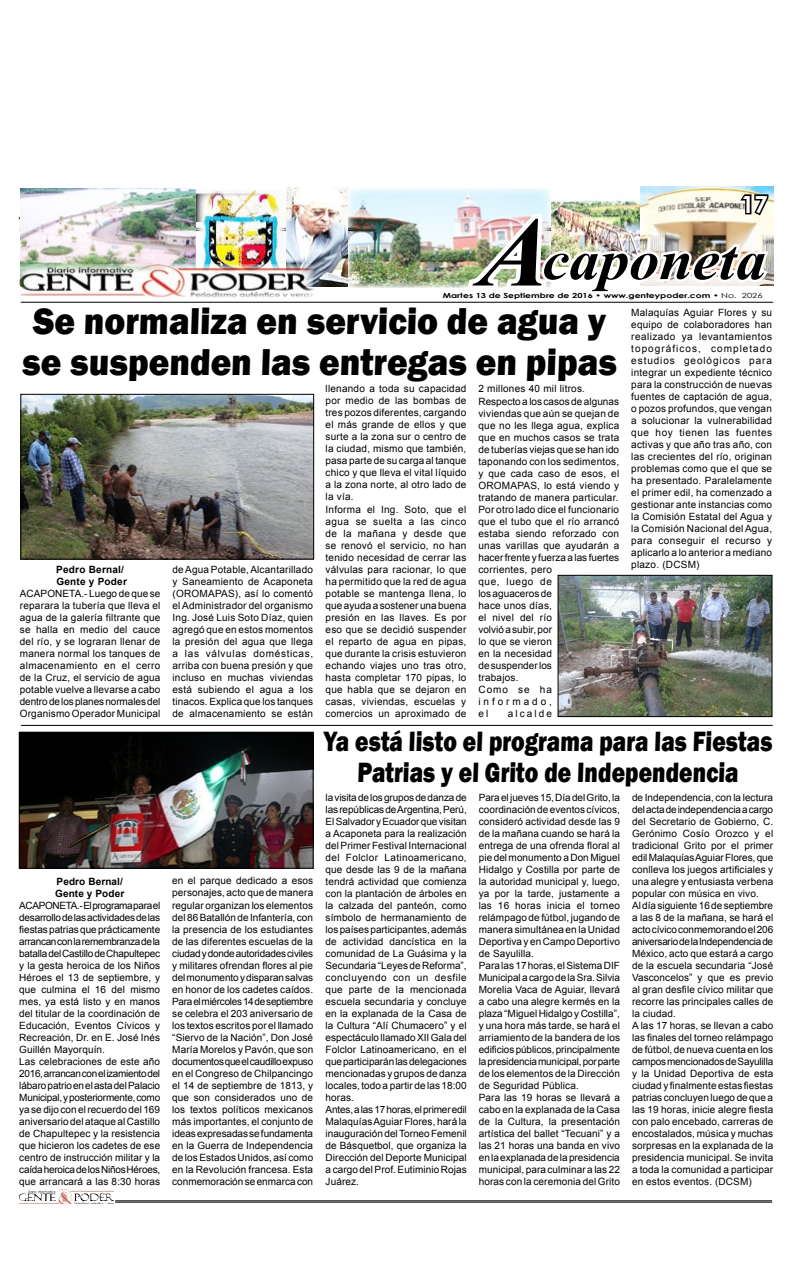
<style>
.page{position:relative;width:792px;height:1276px;background:#fff}
.page>*{position:absolute;margin:0;border:0;box-sizing:border-box;transform-origin:0 0}
.t1{font:italic 700 56.2px "Times New Roman";color:#000;scale:1.07 1}
.t2{font:800 38.4px/41px "Franklin Gothic";color:#000;scale:.92 1}
.t3{font:800 28.7px/30.6px "Franklin Gothic";color:#000;text-align:center;scale:.8 1}
.t4{font:700 25.2px "Century Gothic";color:#fff;scale:1.14 1}
.t5{font:700 23.6px "Century Gothic";color:#fff}
.t6{font:10px/12px "Arial";letter-spacing:.01em;color:#000}
.t7{font:700 10px/12.1px "Arial";letter-spacing:.015em;color:#000}
.t8{font:10px "Arial";letter-spacing:.21em;color:#000}
.t9{font:700 7px "Century Gothic";color:#000;scale:1.32 1}
.s1{font-size:98.5px}
.s2{font-weight:400}
</style>
<div class="page">
<hr style="left:115px;top:1200px;width:657px;height:1px;background:#000">
<hr style="left:115px;top:1201px;width:657px;height:1px;background:#000">
<img style="left:57px;top:1189px;width:15px;height:12px">
<img style="left:348px;top:189px;width:113px;height:99px">
<img style="left:20px;top:189px;width:176px;height:76px">
<img style="left:196px;top:189px;width:91px;height:76px">
<img style="left:287px;top:188px;width:61px;height:98px">
<svg style="left:19px;top:278px;width:317px;height:25px"></svg>
<hr style="left:21px;top:302px;width:752px;height:1px;background:#000">
<img style="left:20px;top:265px;width:293px;height:32px">
<img style="left:461px;top:187px;width:313px;height:101px">
<img style="left:22px;top:396px;width:290px;height:161px">
<div style="left:20px;top:394px;width:294px;height:165px;border:1px solid #000"></div>
<img style="left:560px;top:577px;width:210px;height:138px">
<div style="left:558px;top:575px;width:214px;height:142px;border:1px solid #000"></div>
<hr style="left:21px;top:725px;width:751px;height:1px;background:#000">
<img style="left:21px;top:733px;width:291px;height:133px">
<div style="left:19px;top:731px;width:295px;height:137px;border:1px solid #000"></div>
<h3 class="t5" style="left:741px;top:186px;width:28px">17</h3>
<h3 class="t4" style="left:741px;top:188px;width:30px">17</h3>
<h1 class="t1" style="left:479px;top:221px;width:270px"><span class="s1">a</span>caponeta</h1>
<p class="t9" style="left:443px;top:290px;width:244px">Martes 13 de Septiembre de 2016 • www.genteypoder.com • <span class="s2">No. 2026</span></p>
<h2 class="t2" style="left:22px;top:301px;width:650px">Se normaliza en servicio de agua y se suspenden las entregas en pipas</h2>
<p class="t6" style="left:478px;top:383px;width:142px">2 millones 40 mil litros.<br>Respecto a los casos de algunas viviendas que aún se quejan de que no les llega agua, explica que en muchos casos se trata de tuberías viejas que se han ido taponando con los sedimentos, y que cada caso de esos, el<br>OROMAPAS, lo está viendo y tratando de manera particular.<br>Por otro lado dice el funcionario que el tubo que el río arrancó estaba siendo reforzado con unas varillas que ayudarán a hacer frente y fuerza a las fuertes corrientes, pero<br>que, luego de<br>los aguaceros de<br>hace unos días,<br>el nivel del río<br>volvió a subir, por<br>lo que se vieron<br>en la necesidad<br>de suspender los<br>trabajos.<br>Como se ha informado,<br>el</p>
<p class="t6" style="left:326px;top:383px;width:142px">llenando a toda su capacidad por medio de las bombas de tres pozos diferentes, cargando el más grande de ellos y que surte a la zona sur o centro de la ciudad, mismo que también, pasa parte de su carga al tanque chico y que lleva el vital líquido a la zona norte, al otro lado de la vía.<br>Informa el Ing. Soto, que el agua se suelta a las cinco de la mañana y desde que se renovó el servicio, no han tenido necesidad de cerrar las válvulas para racionar, lo que ha permitido que la red de agua potable se mantenga llena, lo que ayuda a sostener una buena presión en las llaves. Es por eso que se decidió suspender el reparto de agua en pipas, que durante la crisis estuvieron echando viajes uno tras otro, hasta completar 170 pipas, lo que habla que se dejaron en casas, viviendas, escuelas y comercios un aproximado de</p>
<p class="t7" style="left:56px;top:563px;width:72px">Pedro Bernal/<br>Gente y Poder</p>
<p class="t6" style="left:20px;top:587px;width:142px;text-align:justify">ACAPONETA.- Luego de que se reparara la tubería que lleva el agua de la galería filtrante que se halla en medio del cauce del río, y se lograran llenar de manera normal los tanques de almacenamiento en el cerro de la Cruz, el servicio de agua potable vuelve a llevarse a cabo dentro de los planes normales del Organismo Operador Municipal</p>
<p class="t6" style="left:173px;top:563px;width:142px;text-align:justify">de Agua Potable, Alcantarillado y Saneamiento de Acaponeta (OROMAPAS), así lo comentó el Administrador del organismo Ing. José Luis Soto Díaz, quien agregó que en estos momentos la presión del agua que llega a las válvulas domésticas, arriba con buena presión y que incluso en muchas viviendas está subiendo el agua a los tinacos. Explica que los tanques de almacenamiento se están</p>
<p class="t8" style="left:508px;top:706px;width:46px">alcalde</p>
<p class="t6" style="left:631px;top:306px;width:142px;text-align:justify">Malaquías Aguiar Flores y su equipo de colaboradores han realizado ya levantamientos topográficos, completado estudios geológicos para integrar un expediente técnico para la construcción de nuevas fuentes de captación de agua, o pozos profundos, que vengan a solucionar la vulnerabilidad que hoy tienen las fuentes activas y que año tras año, con las crecientes del río, originan problemas como que el que se ha presentado. Paralelamente el primer edil, ha comenzado a gestionar ante instancias como la Comisión Estatal del Agua y la Comisión Nacional del Agua, para conseguir el recurso y aplicarlo a lo anterior a mediano plazo. (DCSM)</p>
<p class="t7" style="left:55px;top:875px;width:71px">Pedro Bernal/<br>Gente y Poder</p>
<p class="t6" style="left:19px;top:899px;width:143px">ACAPONETA.- El programa para el desarrollo de las actividades de las fiestas patrias que prácticamente arrancan con la remembranza de la batalla del Castillo de Chapultepec y la gesta heroica de los Niños<br>Héroes el 13 de septiembre, y que culmina el 16 del mismo mes, ya está listo y en manos del titular de la coordinación de<br>Educación, Eventos Cívicos y<br>Recreación, Dr. en E. José Inés<br>Guillén Mayorquín.<br>Las celebraciones de este año<br>2016, arrancan con el izamiento del lábaro patrio en el asta del Palacio<br>Municipal, y posteriormente, como ya se dijo con el recuerdo del 169 aniversario del ataque al Castillo de Chapultepec y la resistencia que hicieron los cadetes de ese centro de instrucción militar y la caída heroica de los Niños Héroes, que arrancará a las 8:30 horas</p>
<p class="t6" style="left:172px;top:875px;width:143px;text-align:justify">en el parque dedicado a esos personajes, acto que de manera regular organizan los elementos del 86 Batallón de Infantería, con la presencia de los estudiantes de las diferentes escuelas de la ciudad y donde autoridades civiles y militares ofrendan flores al pie del monumento y disparan salvas en honor de los cadetes caídos.<br>Para el miércoles 14 de septiembre se celebra el 203 aniversario de los textos escritos por el llamado “Siervo de la Nación”, Don José María Morelos y Pavón, que son documentos que el caudillo expuso en el Congreso de Chilpancingo el 14 de septiembre de 1813, y que son considerados uno de los textos políticos mexicanos más importantes, el conjunto de ideas expresadas se fundamenta en la Guerra de Independencia de los Estados Unidos, así como en la Revolución francesa. Esta conmemoración se enmarca con</p>
<h3 class="t3" style="left:323px;top:726px;width:565px">Ya está listo el programa para las Fiestas<br>Patrias y el Grito de Independencia</h3>
<p class="t6" style="left:326px;top:791px;width:143px">la visita de los grupos de danza de las repúblicas de Argentina, Perú,<br>El Salvador y Ecuador que visitan a Acaponeta para la realización del Primer Festival Internacional del Folclor Latinoamericano, que desde las 9 de la mañana tendrá actividad que comienza con la plantación de árboles en la calzada del panteón, como símbolo de hermanamiento de los países participantes, además de actividad dancística en la comunidad de La Guásima y la<br>Secundaria “Leyes de Reforma”, concluyendo con un desfile que parte de la mencionada escuela secundaria y concluye en la explanada de la Casa de la Cultura “Alí Chumacero” y el espectáculo llamado XII Gala del<br>Folclor Latinoamericano, en el que participarán las delegaciones mencionadas y grupos de danza locales, todo a partir de las 18:00 horas.<br>Antes, a las 17 horas, el primer edil<br>Malaquías Aguiar Flores, hará la inauguración del Torneo Femenil de Básquetbol, que organiza la<br>Dirección del Deporte Municipal a cargo del Prof. Eutiminio Rojas<br>Juárez.</p>
<p class="t6" style="left:479px;top:791px;width:143px">Para el jueves 15, Día del Grito, la coordinación de eventos cívicos, consideró actividad desde las 9 de la mañana cuando se hará la entrega de una ofrenda floral al pie del monumento a Don Miguel<br>Hidalgo y Costilla por parte de la autoridad municipal y, luego, ya por la tarde, justamente a las 16 horas inicia el torneo relámpago de fútbol, jugando de manera simultánea en la Unidad<br>Deportiva y en Campo Deportivo de Sayulilla.<br>Para las 17 horas, el Sistema DIF<br>Municipal a cargo de la Sra. Silvia<br>Morelia Vaca de Aguiar, llevará a cabo una alegre kermés en la plaza “Miguel Hidalgo y Costilla”, y una hora más tarde, se hará el arriamiento de la bandera de los edificios públicos, principalmente la presidencia municipal, por parte de los elementos de la Dirección de Seguridad Pública.<br>Para las 19 horas se llevará a cabo en la explanada de la Casa de la Cultura, la presentación artística del ballet “Tecuani” y a las 21 horas una banda en vivo en la explanada de la presidencia municipal, para culminar a las 22 horas con la ceremonia del Grito</p>
<p class="t6" style="left:632px;top:791px;width:143px">de Independencia, con la lectura del acta de independencia a cargo del Secretario de Gobierno, C.<br>Gerónimo Cosío Orozco y el tradicional Grito por el primer edil Malaquías Aguiar Flores, que conlleva los juegos artificiales y una alegre y entusiasta verbena popular con música en vivo.<br>Al día siguiente 16 de septiembre a las 8 de la mañana, se hará el acto cívico conmemorando el 206 aniversario de la Independencia de<br>México, acto que estará a cargo de la escuela secundaria “José<br>Vasconcelos” y que es previo al gran desfile cívico militar que recorre las principales calles de la ciudad.<br>A las 17 horas, se llevan a cabo las finales del torneo relámpago de fútbol, de nueva cuenta en los campos mencionados de Sayulilla y la Unidad Deportiva de esta ciudad y finalmente estas fiestas patrias concluyen luego de que a las 19 horas, inicie alegre fiesta con palo encebado, carreras de encostalados, música y muchas sorpresas en la explanada de la presidencia municipal. Se invita a toda la comunidad a participar en estos eventos. (DCSM)</p>
</div>
